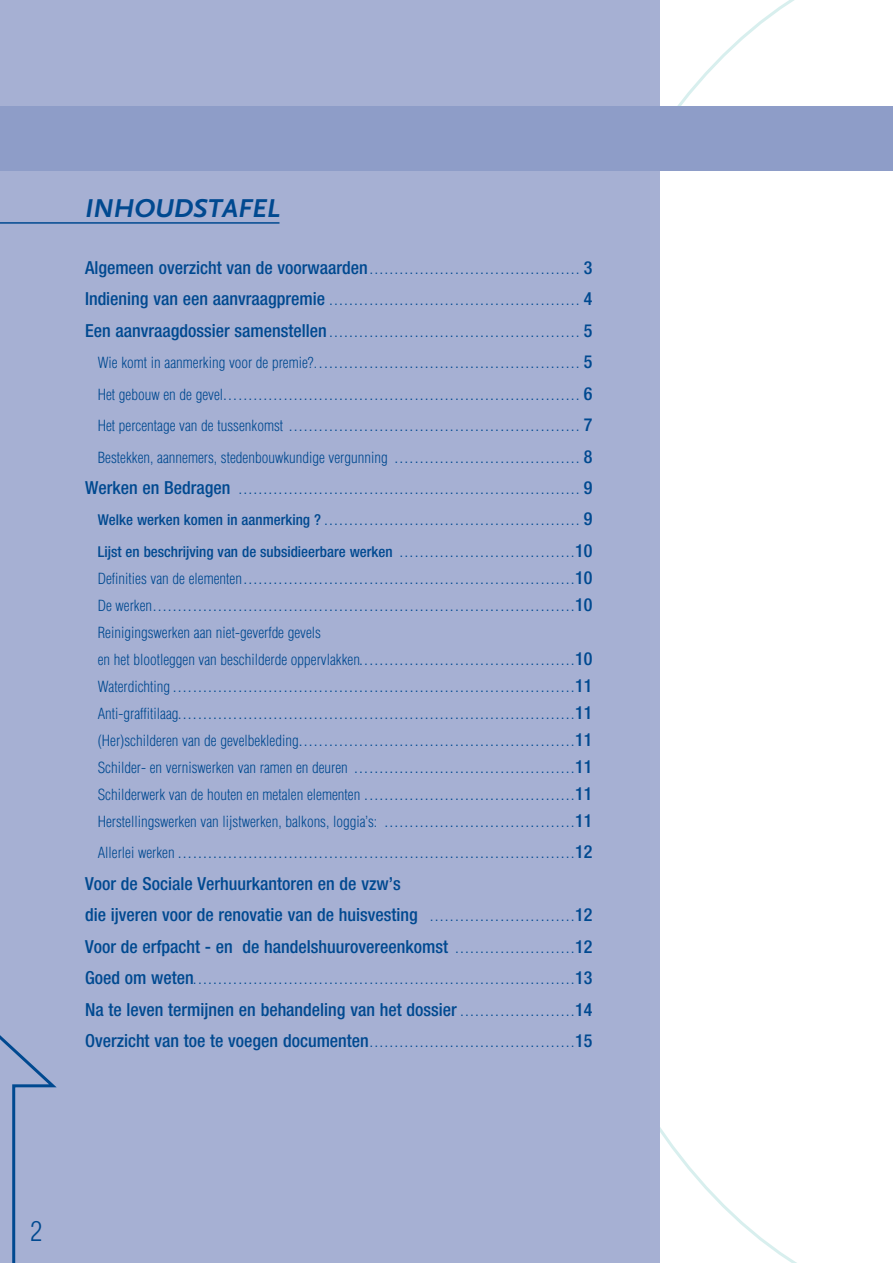
<style>
.page{position:relative;width:893px;height:1263px;background:#fff}
.page>*{position:absolute;margin:0;border:0;box-sizing:border-box;transform-origin:0 0}
.t1{font:italic 700 27px "Scala Sans";color:#004990}
.t2{font:300 condensed 27px "Helvetica LT Std";color:#004990}
.t3{font:500 condensed 18px/31.5px "Helvetica Neue";color:#004990}
.t4{font:300 condensed 15px/27px "Helvetica LT Std";color:#004990}
.t5{font:500 condensed 15px "Helvetica Neue";color:#004990}
.t6{font:500 condensed 10.5px "Helvetica Neue";color:#004990}
.s1{font-size:18px}
.s2{font-family:"Helvetica LT Std";font-weight:300;font-size:15px}
.s3{font-family:"Helvetica Neue";font-weight:500;font-size:10.5px}
.s4{font-family:"Helvetica Neue";font-weight:500;font-size:18px}
.s5{font-size:15px}
.s6{font-size:10.5px}
</style>
<div class="page">
<div style="left:0;top:0;width:660px;height:1263px;background:#a6b0d3"></div>
<div style="left:0;top:107px;width:893px;height:64px;background:#8e9dc8"></div>
<hr style="left:0;top:222px;width:279px;height:2px;background:#004990">
<svg style="left:0;top:1035px;width:57px;height:228px"></svg>
<h1 class="t1" style="left:85px;top:198px;width:197px">INHOUDSTAFEL</h1>
<p class="t6" style="left:85px;top:266px;width:509px"><span class="s1">Algemeen overzicht van de voorwaarden</span> .......................................... <span class="s1">3</span></p>
<p class="t6" style="left:85px;top:298px;width:509px"><span class="s1">Indiening van een aanvraagpremie</span> .................................................. <span class="s1">4</span></p>
<p class="t6" style="left:85px;top:329px;width:509px"><span class="s1">Een aanvraagdossier samenstellen</span> .................................................. <span class="s1">5</span></p>
<p class="t6" style="left:98px;top:361px;width:496px"><span class="s2">Wie komt in aanmerking voor de premie?.</span> .................................................... <span class="s1">5</span></p>
<p class="t6" style="left:98px;top:392px;width:496px"><span class="s2">Het gebouw en de gevel</span> ....................................................................... <span class="s1">6</span></p>
<p class="t6" style="left:98px;top:424px;width:496px"><span class="s2">Het percentage van de tussenkomst</span> .......................................................... <span class="s1">7</span></p>
<h3 class="t4" style="left:98px;top:445px;width:496px">Bestekken, aannemers, stedenbouwkundige vergunning <span class="s3">. . . . . . . . . . . . . . . . . . . . . . . . . . . . . . . . . . . . .</span> <span class="s4">8</span></h3>
<p class="t6" style="left:85px;top:486px;width:509px"><span class="s1">Werken en Bedragen</span> .................................................................... <span class="s1">9</span></p>
<p class="t6" style="left:98px;top:518px;width:496px"><span class="s5">Welke werken komen in aanmerking ?</span> ................................................... <span class="s1">9</span></p>
<h3 class="t5" style="left:98px;top:546px;width:496px">Lijst en beschrijving van de subsidieerbare werken <span class="s6">. . . . . . . . . . . . . . . . . . . . . . . . . . . . . . . . . . .</span><span class="s1">10</span></h3>
<p class="t6" style="left:98px;top:576px;width:496px"><span class="s2">Definities van de elementen</span> ..................................................................<span class="s1">10</span></p>
<p class="t6" style="left:98px;top:603px;width:496px"><span class="s2">De werken</span> ....................................................................................<span class="s1">10</span></p>
<h3 class="t4" style="left:98px;top:620px;width:496px">Reinigingswerken aan niet-geverfde gevels<br>en het blootleggen van beschilderde oppervlakken<span class="s3">. . . . . . . . . . . . . . . . . . . . . . . . . . . . . . . . . . . . . . . . . . .</span><span class="s4">10</span></h3>
<p class="t6" style="left:98px;top:684px;width:496px"><span class="s2">Waterdichting</span> ................................................................................<span class="s1">11</span></p>
<p class="t6" style="left:98px;top:711px;width:496px"><span class="s2">Anti-graffitilaag</span> ...............................................................................<span class="s1">11</span></p>
<p class="t6" style="left:98px;top:738px;width:496px"><span class="s2">(Her)schilderen van de gevelbekleding</span> .......................................................<span class="s1">11</span></p>
<p class="t6" style="left:98px;top:765px;width:496px"><span class="s2">Schilder- en verniswerken van ramen en deuren</span> ............................................<span class="s1">11</span></p>
<p class="t6" style="left:98px;top:792px;width:496px"><span class="s2">Schilderwerk van de houten en metalen elementen</span> ..........................................<span class="s1">11</span></p>
<h3 class="t4" style="left:98px;top:809px;width:496px">Herstellingswerken van lijstwerken, balkons, loggia’s: <span class="s3">. . . . . . . . . . . . . . . . . . . . . . . . . . . . . . . . . . . . . .</span><span class="s4">11</span></h3>
<p class="t6" style="left:98px;top:851px;width:496px"><span class="s2">Allerlei werken</span> ...............................................................................<span class="s1">12</span></p>
<h2 class="t3" style="left:85px;top:869px;width:509px">Voor de Sociale Verhuurkantoren en de vzw’s<br>die ijveren voor de renovatie van de huisvesting <span class="s6">. . . . . . . . . . . . . . . . . . . . . . . . . . . . .</span>12<br>Voor de erfpacht - en de handelshuurovereenkomst <span class="s6">. . . . . . . . . . . . . . . . . . . . . . . .</span>12</h2>
<p class="t6" style="left:85px;top:977px;width:509px"><span class="s1">Goed om weten</span>. . . . . . . . . . . . . . . . . . . . . . . . . . . . . . . . . . . . . . . . . . . . . . . . . . . . . . . . . . . . . . . . . . . . . . . . . . . .<span class="s1">13</span></p>
<h2 class="t3" style="left:85px;top:995px;width:509px">Na te leven termijnen en behandeling van het dossier <span class="s6">. . . . . . . . . . . . . . . . . . . . . . .</span>14</h2>
<p class="t6" style="left:85px;top:1040px;width:509px"><span class="s1">Overzicht van toe te voegen documenten</span> .........................................<span class="s1">15</span></p>
<h1 class="t2" style="left:31px;top:1221px;width:13px">2</h1>
</div>
